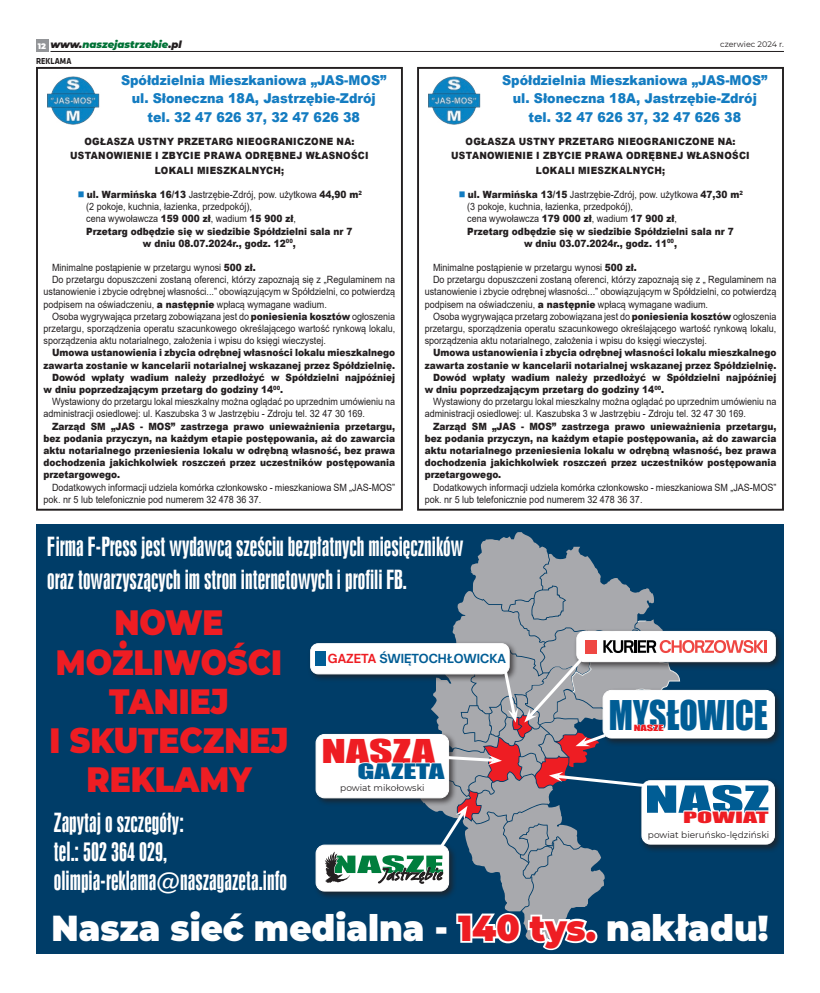
<style>
.page{position:relative;width:820px;height:993px;background:#fff}
.page>*{position:absolute;margin:0;border:0;box-sizing:border-box;transform-origin:0 0}
.t1{font:37.6px "Impact";color:#005d95;scale:.9 1}
.tekst{font:900 36px "Montserrat";color:#fff;scale:.94 1}
.tekst-2{font:900 35.1px "Montserrat";color:#ee1d23;scale:.89 1}
.t2{font:34.5px "Impact";color:#005d95;scale:1.84 1}
.t3{font:30.2px "Impact";color:#ee1d23;scale:1.51 1}
.tytul_maly{font:24.7px "Swis 924 EU";color:#fff;scale:.96 1}
.t4{font:19.5px "Impact";color:#005d95;scale:1.59 1}
.t5{font:14.3px "Impact";color:#ee1d23;scale:1.95 1}
.Tekst{font:900 13.6px "Arial";color:#147cc1;scale:.93 1}
.tekst-3{font:700 12px "Open Sauce One";color:#005d95}
.Tekst-2{font:10px/12.2px "Arial";color:#231f20;text-align:justify;scale:.9 1}
.Tekst-3{font:900 10px/12.2px "Arial";color:#231f20;text-align:right;scale:.9 1}
.Tekst-4{font:900 10px "Arial";letter-spacing:.035em;color:#231f20;scale:.9 1}
.tekst-4{font:italic 900 10px "Montserrat";color:#007236}
.Tekst-5{font:9px "Montserrat";color:#231f20}
.tekst-5{font:700 9px "Klavika";color:#231f20;scale:.9 1}
.t6{font:8px "Montserrat";color:#231f20}
.tekst-6{font:900 8px "Montserrat";color:#fff}
.t7{font:7.9px "Impact";color:#ee1d23;scale:1.6 1}
.s1{color:#231f20}
.s2{color:#127cc1}
.s3{font-weight:900}
.s4{color:#ee1d23}
</style>
<div class="page">
<div style="left:36px;top:40px;width:12px;height:12px;background:#939598"></div>
<hr style="left:50px;top:51px;width:733px;height:1px;background:#231f20">
<div style="left:36px;top:67px;width:367px;height:443px;border:2px solid #231f20"></div>
<img style="left:47px;top:76px;width:53px;height:48px">
<div style="left:417px;top:67px;width:366px;height:443px;border:2px solid #231f20"></div>
<img style="left:428px;top:76px;width:53px;height:48px">
<div style="left:36px;top:523px;width:747px;height:429px;background:#003d68"></div>
<div style="left:573px;top:628px;width:210px;height:42px;background:#231f20;opacity:.75"></div>
<div style="left:599px;top:687px;width:184px;height:59px;background:#231f20;opacity:.75"></div>
<div style="left:638px;top:777px;width:145px;height:75px;background:#231f20;opacity:.75"></div>
<div style="left:313px;top:841px;width:144px;height:58px;background:#231f20;opacity:.75"></div>
<div style="left:316px;top:844px;width:132px;height:46px;background:#fff;border-radius:9px"></div>
<div style="left:313px;top:731px;width:144px;height:75px;background:#231f20;opacity:.75"></div>
<div style="left:316px;top:734px;width:132px;height:63px;background:#fff;border-radius:9px"></div>
<div style="left:307px;top:640px;width:210px;height:42px;background:#231f20;opacity:.75"></div>
<div style="left:310px;top:643px;width:199px;height:30px;background:#fff;border-radius:8px"></div>
<svg style="left:324px;top:532px;width:449px;height:407px"></svg>
<div style="left:315px;top:651px;width:11px;height:15px;background:#005d95"></div>
<p class="tekst-6" style="left:38px;top:40px;width:10px">12</p>
<p class="tekst-4" style="left:50px;top:37px;width:133px"><span class="s1">www.</span>naszejastrzebie<span class="s1">.pl</span></p>
<p class="t6" style="left:720px;top:39px;width:65px">czerwiec 2024 r.</p>
<p class="tekst-5" style="left:36px;top:56px;width:41px">REKLAMA</p>
<p class="Tekst" style="left:121px;top:71px;width:287px">Spółdzielnia Mieszkaniowa „JAS-MOS”</p>
<p class="Tekst" style="left:132px;top:89px;width:264px">ul. Słoneczna 18A, Jastrzębie-Zdrój</p>
<p class="Tekst" style="left:147px;top:107px;width:230px">tel. 32 47 626 37, 32 47 626 38</p>
<p class="Tekst-4" style="left:84px;top:134px;width:301px">OGŁASZA USTNY PRZETARG NIEOGRANICZONE NA:</p>
<p class="Tekst-4" style="left:70px;top:148px;width:333px">USTANOWIENIE I ZBYCIE PRAWA ODRĘBNEJ WŁASNOŚCI</p>
<p class="Tekst-4" style="left:155px;top:163px;width:145px">LOKALI MIESZKALNYCH;</p>
<p class="Tekst-2" style="left:78px;top:188px;width:317px"><span class="s2">■</span> <span class="s3">ul. Warmińska 16/13</span> Jastrzębie-Zdrój, pow. użytkowa <span class="s3">44,90 m</span><sup>2</sup></p>
<p class="Tekst-2" style="left:86px;top:200px;width:185px">(2 pokoje, kuchnia, łazienka, przedpokój),</p>
<p class="Tekst-2" style="left:86px;top:212px;width:234px">cena wywoławcza <span class="s3">159 000 zł</span>, wadium <span class="s3">15 900 zł</span>,</p>
<p class="Tekst-3" style="left:86px;top:224px;width:297px">Przetarg odbędzie się w siedzibie Spółdzielni sala nr 7</p>
<p class="Tekst-3" style="left:143px;top:237px;width:171px">w dniu 08.07.2024r., godz. 12<sup>00</sup>,</p>
<p class="Tekst-2" style="left:52px;top:261px;width:228px">Minimalne postąpienie w przetargu wynosi <span class="s3">500 zł.</span></p>
<p class="Tekst-2" style="left:44px;top:273px;width:392px;text-indent:8px">Do przetargu dopuszczeni zostaną oferenci, którzy zapoznają się z „Regulaminem na ustanowienie i zbycie odrębnej własności...” obowiązującym w Spółdzielni, co potwierdzą podpisem na oświadczeniu, <span class="s3">a następnie</span> wpłacą wymagane wadium.</p>
<p class="Tekst-2" style="left:44px;top:310px;width:392px;text-indent:8px">Osoba wygrywająca przetarg zobowiązana jest do <span class="s3">poniesienia kosztów</span> ogłoszenia przetargu, sporządzenia operatu szacunkowego określającego wartość rynkową lokalu, sporządzenia aktu notarialnego, założenia i wpisu do księgi wieczystej.</p>
<p class="Tekst-3" style="left:44px;top:346px;width:392px">Umowa ustanowienia i zbycia odrębnej własności lokalu mieszkalnego zawarta zostanie w kancelarii notarialnej wskazanej przez Spółdzielnię.</p>
<p class="Tekst-3" style="left:44px;top:371px;width:392px;text-align:left;text-indent:8px">Dowód wpłaty wadium należy przedłożyć w Spółdzielni najpóźniej w dniu poprzedzającym przetarg do godziny 14<sup>00</sup>.</p>
<p class="Tekst-2" style="left:44px;top:395px;width:392px;text-indent:8px">Wystawiony do przetargu lokal mieszkalny można oglądać po uprzednim umówieniu na administracji osiedlowej: ul. Kaszubska 3 w Jastrzębiu - Zdroju tel. 32 47 30 169.</p>
<p class="Tekst-3" style="left:44px;top:419px;width:392px;text-align:justify;text-indent:8px">Zarząd SM „JAS - MOS” zastrzega prawo unieważnienia przetargu, bez podania przyczyn, na każdym etapie postępowania, aż do zawarcia aktu notarialnego przeniesienia lokalu w odrębną własność, bez prawa dochodzenia jakichkolwiek roszczeń przez uczestników postępowania przetargowego.</p>
<p class="Tekst-2" style="left:44px;top:481px;width:392px;text-indent:8px">Dodatkowych informacji udziela komórka członkowsko - mieszkaniowa SM „JAS-MOS” pok. nr 5 lub telefonicznie pod numerem 32 478 36 37.</p>
<p class="Tekst" style="left:502px;top:71px;width:287px">Spółdzielnia Mieszkaniowa „JAS-MOS”</p>
<p class="Tekst" style="left:512px;top:89px;width:264px">ul. Słoneczna 18A, Jastrzębie-Zdrój</p>
<p class="Tekst" style="left:528px;top:107px;width:230px">tel. 32 47 626 37, 32 47 626 38</p>
<p class="Tekst-4" style="left:465px;top:134px;width:301px">OGŁASZA USTNY PRZETARG NIEOGRANICZONE NA:</p>
<p class="Tekst-4" style="left:451px;top:148px;width:333px">USTANOWIENIE I ZBYCIE PRAWA ODRĘBNEJ WŁASNOŚCI</p>
<p class="Tekst-4" style="left:535px;top:163px;width:145px">LOKALI MIESZKALNYCH;</p>
<p class="Tekst-2" style="left:458px;top:188px;width:317px"><span class="s2">■</span> <span class="s3">ul. Warmińska 13/15</span> Jastrzębie-Zdrój, pow. użytkowa <span class="s3">47,30 m</span><sup>2</sup></p>
<p class="Tekst-2" style="left:467px;top:200px;width:185px">(3 pokoje, kuchnia, łazienka, przedpokój),</p>
<p class="Tekst-2" style="left:467px;top:212px;width:234px">cena wywoławcza <span class="s3">179 000 zł</span>, wadium <span class="s3">17 900 zł</span>,</p>
<p class="Tekst-3" style="left:467px;top:224px;width:297px">Przetarg odbędzie się w siedzibie Spółdzielni sala nr 7</p>
<p class="Tekst-3" style="left:524px;top:237px;width:171px">w dniu 03.07.2024r., godz. 11<sup>00</sup>,</p>
<p class="Tekst-2" style="left:433px;top:261px;width:228px">Minimalne postąpienie w przetargu wynosi <span class="s3">500 zł.</span></p>
<p class="Tekst-2" style="left:424px;top:273px;width:392px;text-indent:8px">Do przetargu dopuszczeni zostaną oferenci, którzy zapoznają się z „ Regulaminem na ustanowienie i zbycie odrębnej własności...” obowiązującym w Spółdzielni, co potwierdzą podpisem na oświadczeniu, <span class="s3">a następnie</span> wpłacą wymagane wadium.</p>
<p class="Tekst-2" style="left:424px;top:310px;width:392px;text-indent:8px">Osoba wygrywająca przetarg zobowiązana jest do <span class="s3">poniesienia kosztów</span> ogłoszenia przetargu, sporządzenia operatu szacunkowego określającego wartość rynkową lokalu, sporządzenia aktu notarialnego, założenia i wpisu do księgi wieczystej.</p>
<p class="Tekst-3" style="left:424px;top:346px;width:392px">Umowa ustanowienia i zbycia odrębnej własności lokalu mieszkalnego zawarta zostanie w kancelarii notarialnej wskazanej przez Spółdzielnię.</p>
<p class="Tekst-3" style="left:424px;top:371px;width:392px;text-align:left;text-indent:8px">Dowód wpłaty wadium należy przedłożyć w Spółdzielni najpóźniej w dniu poprzedzającym przetarg do godziny 14<sup>00</sup>.</p>
<p class="Tekst-2" style="left:424px;top:395px;width:392px;text-indent:8px">Wystawiony do przetargu lokal mieszkalny można oglądać po uprzednim umówieniu na administracji osiedlowej: ul. Kaszubska 3 w Jastrzębiu - Zdroju tel. 32 47 30 169.</p>
<p class="Tekst-3" style="left:424px;top:419px;width:392px;text-align:justify;text-indent:8px">Zarząd SM „JAS - MOS” zastrzega prawo unieważnienia przetargu, bez podania przyczyn, na każdym etapie postępowania, aż do zawarcia aktu notarialnego przeniesienia lokalu w odrębną własność, bez prawa dochodzenia jakichkolwiek roszczeń przez uczestników postępowania przetargowego.</p>
<p class="Tekst-2" style="left:424px;top:481px;width:392px;text-indent:8px">Dodatkowych informacji udziela komórka członkowsko - mieszkaniowa SM „JAS-MOS” pok. nr 5 lub telefonicznie pod numerem 32 478 36 37.</p>
<p class="tytul_maly" style="left:47px;top:531px;width:434px">Firma F-Press jest wydawcą sześciu bezpłatnych miesięczników</p>
<p class="tytul_maly" style="left:47px;top:564px;width:376px">oraz towarzyszących im stron internetowych i profili FB.</p>
<p class="tekst-2" style="left:114px;top:596px;width:124px">NOWE</p>
<p class="tekst-2" style="left:56px;top:635px;width:255px">MOŻLIWOŚCI</p>
<p class="tekst-2" style="left:109px;top:674px;width:136px">TANIEJ</p>
<p class="tekst-2" style="left:49px;top:713px;width:270px">I SKUTECZNEJ</p>
<p class="tekst-2" style="left:86px;top:752px;width:187px">REKLAMY</p>
<p class="tytul_maly" style="left:54px;top:807px;width:137px">Zapytaj o szczegóły:</p>
<p class="tytul_maly" style="left:54px;top:836px;width:119px">tel.: 502 364 029,</p>
<p class="tytul_maly" style="left:54px;top:865px;width:244px">olimpia-reklama@naszagazeta.info</p>
<p class="tekst-3" style="left:328px;top:650px;width:179px"><span class="s4">GAZETA</span> ŚWIĘTOCHŁOWICKA</p>
<p class="t3" style="left:321px;top:727px;width:77px">NASZA</p>
<p class="t4" style="left:357px;top:756px;width:56px">GAZETA</p>
<p class="Tekst-5" style="left:340px;top:781px;width:86px">powiat mikołowski</p>
<p class="t1" style="left:608px;top:685px;width:178px">MYSŁOWICE</p>
<p class="t7" style="left:633px;top:722px;width:20px">NASZE</p>
<p class="t2" style="left:644px;top:772px;width:69px">NASZ</p>
<p class="t5" style="left:683px;top:805px;width:45px">POWIAT</p>
<p class="Tekst-5" style="left:647px;top:828px;width:123px">powiat bieruńsko-lędziński</p>
<p class="tekst" style="left:52px;top:900px;width:763px">Nasza sieć medialna - 140 tys. nakładu!</p>
</div>
